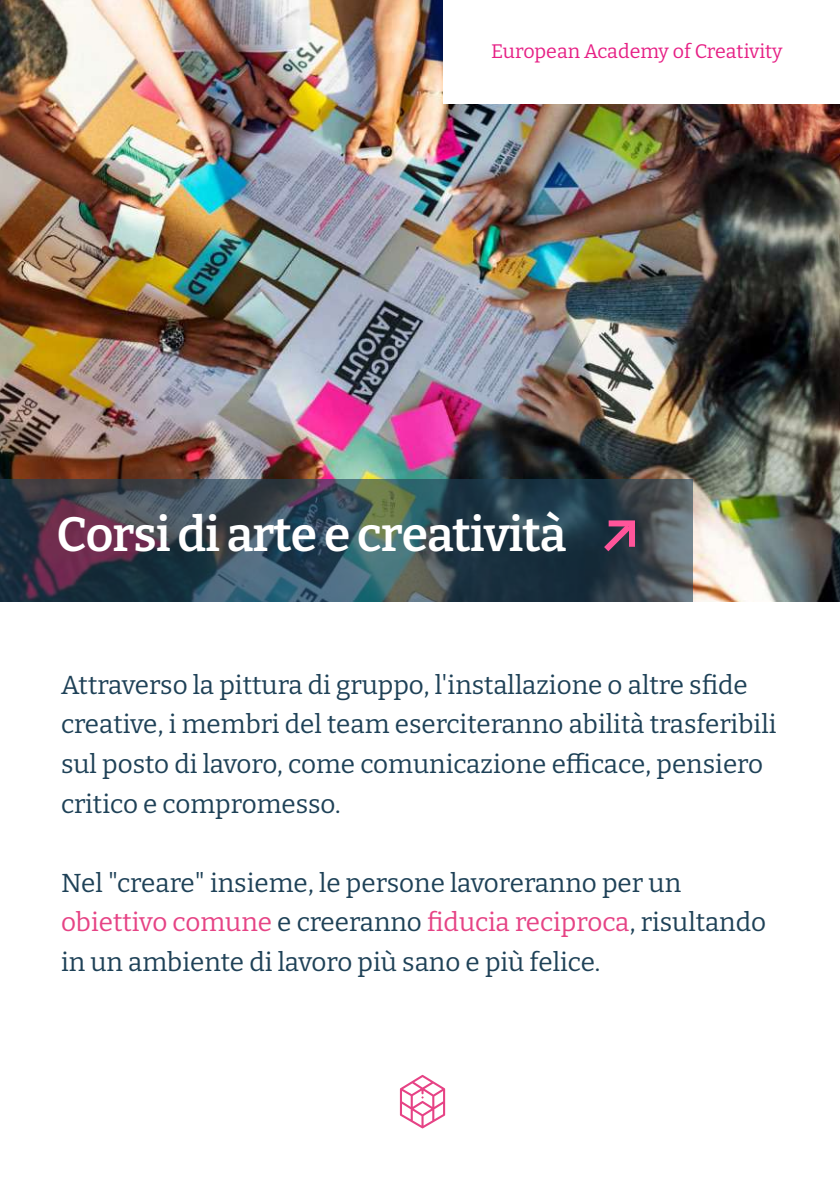
<style>
.page{position:relative;width:840px;height:1191px;background:#fff}
.page>*{position:absolute;margin:0;border:0;box-sizing:border-box;transform-origin:0 0}
.t1{font:600 48px "Bitter";letter-spacing:-.025em;color:#fff}
.t2{font:26px/39.6px "Bitter";color:#1e4157}
.t3{font:19.6px "Bitter";color:#e62085}
.s1{color:#e64385}
</style>
<div class="page">
<img style="left:0;top:0;width:839px;height:601px">
<svg style="left:399px;top:1074px;width:46px;height:54px"></svg>
<div style="left:442px;top:0;width:397px;height:104px;background:#fff"></div>
<svg style="left:0;top:479px;width:691px;height:122px;background:#374652"></svg>
<svg style="left:597px;top:517px;width:40px;height:40px;background:#5d3a57"></svg>
<p class="t3" style="left:491px;top:39px;width:293px">European Academy of Creativity</p>
<h1 class="t1" style="left:56px;top:504px;width:511px">Corsi di arte e creatività</h1>
<p class="t2" style="left:61px;top:664px;width:716px">Attraverso la pittura di gruppo, l'installazione o altre sfide creative, i membri del team eserciteranno abilità trasferibili sul posto di lavoro, come comunicazione efficace, pensiero critico e compromesso.</p>
<p class="t2" style="left:61px;top:862px;width:706px">Nel "creare" insieme, le persone lavoreranno per un <span class="s1">obiettivo comune</span> e creeranno <span class="s1">fiducia reciproca</span>, risultando in un ambiente di lavoro più sano e più felice.</p>
</div>
